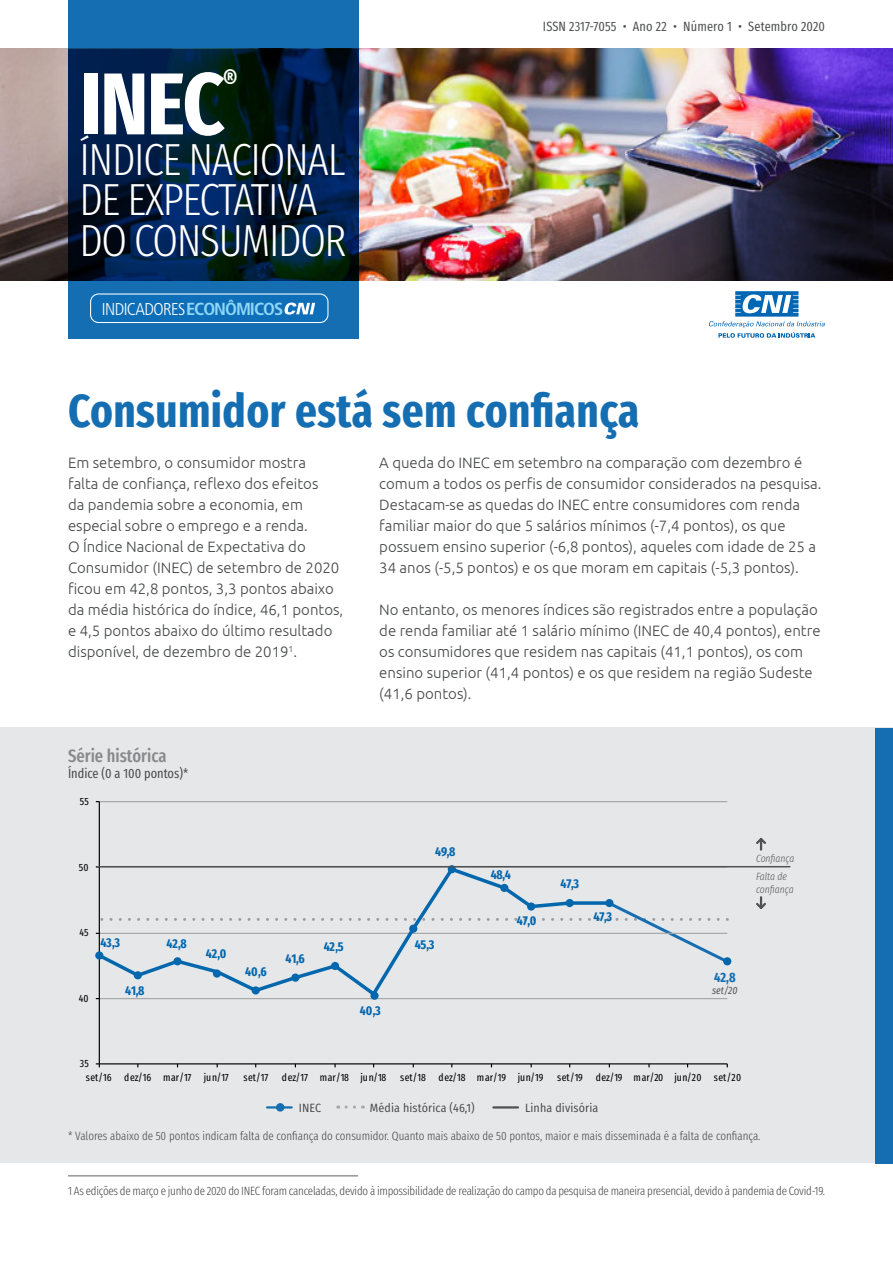
<style>
.page{position:relative;width:893px;height:1263px;background:#fff}
.page>*{position:absolute;margin:0;border:0;box-sizing:border-box;transform-origin:0 0}
.t1{font:700 87.75px "Fira Sans Compressed";color:#fff}
.Titulo_da_capa{font:700 46.5px "Fira Sans Compressed";letter-spacing:.01em;color:#156eb1}
.t2{font:300 45px/40.5px "Fira Sans Compressed";letter-spacing:-.03em;color:#fff}
.t3{font:700 27.6px "Fira Sans Compressed";color:#fff}
.Titulo_do_grafico{font:500 18px "Fira Sans Compressed";color:#87898c}
.t4{font:300 condensed 17.1px "Frutiger LT Pro";letter-spacing:-.035em;color:#fff}
.Texto_corrido{font:300 15px/21px "Ubuntu";color:#454647}
.cabecalho_issn_ano_n{font:13.5px "Fira Sans Compressed";letter-spacing:.01em;color:#4b4c4d}
.Titulo_do_grafico-2{font:13.5px "Fira Sans Compressed";color:#454647}
.t5{font:700 13.5px "Fira Sans Compressed";color:#156eb1}
.t6{font:700 12.75px "Fira Sans Compressed";letter-spacing:-.02em;color:#0367ad}
.t7{font:300 12px "Fira Sans Compressed";letter-spacing:-.02em;color:#454647}
.t8{font:300 12px "Fira Sans Compressed";color:#454647}
.Grafico_legenda{font:12px "Fira Sans Condensed";letter-spacing:.01em;color:#454647}
.t9{font:10.5px "Fira Sans Compressed";letter-spacing:-.005em;color:#000}
.t10{font:italic 300 10.5px "Fira Sans Compressed";color:#57585a}
.t11{font:italic 10.5px "Fira Sans Compressed";color:#57585a}
.s1{font-weight:700;font-size:17.55px;color:#8dd7f7}
</style>
<div class="page">
<svg style="left:709px;top:291px;width:116px;height:47px"></svg>
<div style="left:0;top:727px;width:893px;height:436px;background:#e6e7e9"></div>
<div style="left:876px;top:728px;width:17px;height:436px;background:#156eb1"></div>
<img style="left:0;top:49px;width:893px;height:232px">
<div style="left:68px;top:0;width:290px;height:338px;background:#156eb1"></div>
<svg style="left:68px;top:49px;width:290px;height:232px;background:#001c3a"></svg>
<div style="left:91px;top:294px;width:237px;height:28px;background:#0f6eb8;border-radius:8px"></div>
<div style="left:90px;top:293px;width:238px;height:30px;border:1px solid #fff;border-radius:8px"></div>
<svg style="left:284px;top:303px;width:31px;height:12px"></svg>
<hr style="left:267px;top:1106px;width:25px;height:2px;background:#146eb2">
<svg style="left:346px;top:1105px;width:17px;height:3px"></svg>
<hr style="left:493px;top:1106px;width:25px;height:2px;background:#4f5252">
<svg style="left:613px;top:901px;width:115px;height:63px"></svg>
<hr style="left:99px;top:998px;width:628px;height:1px;background:#a6a6a6">
<hr style="left:99px;top:933px;width:628px;height:1px;background:#a6a6a6">
<hr style="left:99px;top:801px;width:628px;height:1px;background:#a6a6a6">
<hr style="left:99px;top:802px;width:1px;height:262px;background:#000">
<hr style="left:99px;top:1063px;width:628px;height:1px;background:#000">
<svg style="left:96px;top:1063px;width:4px;height:4px"></svg>
<svg style="left:99px;top:865px;width:514px;height:134px"></svg>
<div style="left:95px;top:951px;width:8px;height:8px;background:#0367ad;border-radius:50%"></div>
<div style="left:134px;top:971px;width:8px;height:8px;background:#0367ad;border-radius:50%"></div>
<div style="left:173px;top:957px;width:9px;height:8px;background:#0367ad;border-radius:50%"></div>
<div style="left:213px;top:969px;width:8px;height:9px;background:#0367ad;border-radius:50%"></div>
<div style="left:370px;top:992px;width:9px;height:8px;background:#0367ad;border-radius:50%"></div>
<div style="left:252px;top:986px;width:8px;height:8px;background:#0367ad;border-radius:50%"></div>
<div style="left:291px;top:973px;width:8px;height:9px;background:#0367ad;border-radius:50%"></div>
<div style="left:331px;top:962px;width:8px;height:8px;background:#0367ad;border-radius:50%"></div>
<div style="left:409px;top:924px;width:8px;height:9px;background:#0367ad;border-radius:50%"></div>
<svg style="left:448px;top:865px;width:8px;height:8px"></svg>
<div style="left:500px;top:884px;width:8px;height:8px;background:#0367ad;border-radius:50%"></div>
<div style="left:527px;top:902px;width:8px;height:9px;background:#0367ad;border-radius:50%"></div>
<div style="left:566px;top:899px;width:8px;height:8px;background:#0367ad;border-radius:50%"></div>
<div style="left:605px;top:899px;width:8px;height:8px;background:#0367ad;border-radius:50%"></div>
<div style="left:723px;top:957px;width:8px;height:8px;background:#0367ad;border-radius:50%"></div>
<svg style="left:756px;top:896px;width:10px;height:13px"></svg>
<svg style="left:756px;top:838px;width:10px;height:13px"></svg>
<hr style="left:97px;top:866px;width:693px;height:1px;background:#4f5252">
<hr style="left:68px;top:1175px;width:290px;height:1px;background:#939598">
<div style="left:276px;top:1103px;width:8px;height:8px;background:#156eb1;border-radius:50%"></div>
<p class="t1" style="left:80px;top:31px;width:147px">INEC</p>
<p class="t3" style="left:223px;top:58px;width:16px">®</p>
<p class="t2" style="left:79px;top:139px;width:269px">ÍNDICE NACIONAL<br>DE EXPECTATIVA<br>DO CONSUMIDOR</p>
<p class="t4" style="left:102px;top:299px;width:183px">INDICADORES<span class="s1">ECONÔMICOS</span></p>
<p class="cabecalho_issn_ano_n" style="left:543px;top:16px;width:284px">ISSN 2317-7055 • Ano 22 • Número 1 • Setembro 2020</p>
<p class="Titulo_da_capa" style="left:68px;top:372px;width:573px">Consumidor está sem confiança</p>
<p class="Texto_corrido" style="left:379px;top:452px;width:444px">A queda do INEC em setembro na comparação com dezembro é comum a todos os perfis de consumidor considerados na pesquisa.<br>Destacam-se as quedas do INEC entre consumidores com renda familiar maior do que 5 salários mínimos (-7,4 pontos), os que possuem ensino superior (-6,8 pontos), aqueles com idade de 25 a 34 anos (-5,5 pontos) e os que moram em capitais (-5,3 pontos).</p>
<p class="Texto_corrido" style="left:379px;top:599px;width:443px">No entanto, os menores índices são registrados entre a população de renda familiar até 1 salário mínimo (INEC de 40,4 pontos), entre os consumidores que residem nas capitais (41,1 pontos), os com ensino superior (41,4 pontos) e os que residem na região Sudeste (41,6 pontos).</p>
<p class="Texto_corrido" style="left:68px;top:452px;width:277px">Em setembro, o consumidor mostra<br>falta de confiança, reflexo dos efeitos<br>da pandemia sobre a economia, em especial sobre o emprego e a renda.<br>O Índice Nacional de Expectativa do Consumidor (INEC) de setembro de 2020 ficou em 42,8 pontos, 3,3 pontos abaixo da média histórica do índice, 46,1 pontos, e 4,5 pontos abaixo do último resultado disponível, de dezembro de 2019<sup>1</sup>.</p>
<p class="Titulo_do_grafico" style="left:68px;top:741px;width:100px">Série histórica</p>
<p class="Titulo_do_grafico-2" style="left:68px;top:763px;width:122px">Índice (0 a 100 pontos)*</p>
<p class="t9" style="left:80px;top:793px;width:11px">55</p>
<p class="t9" style="left:79px;top:859px;width:11px">50</p>
<p class="t9" style="left:79px;top:924px;width:11px">45</p>
<p class="t6" style="left:100px;top:932px;width:21px">43,3</p>
<p class="t9" style="left:79px;top:990px;width:11px">40</p>
<p class="t6" style="left:125px;top:980px;width:21px">41,8</p>
<p class="t6" style="left:167px;top:932px;width:22px">42,8</p>
<p class="t6" style="left:206px;top:943px;width:22px">42,0</p>
<p class="t6" style="left:245px;top:961px;width:23px">40,6</p>
<p class="t6" style="left:286px;top:948px;width:21px">41,6</p>
<p class="t6" style="left:324px;top:936px;width:21px">42,5</p>
<p class="t6" style="left:360px;top:999px;width:22px">40,3</p>
<p class="t6" style="left:435px;top:841px;width:22px">49,8</p>
<p class="t6" style="left:415px;top:934px;width:21px">45,3</p>
<p class="t6" style="left:491px;top:864px;width:22px">48,4</p>
<p class="t6" style="left:517px;top:910px;width:21px">47,0</p>
<p class="t6" style="left:561px;top:873px;width:20px">47,3</p>
<p class="t6" style="left:594px;top:906px;width:20px">47,3</p>
<p class="t10" style="left:756px;top:851px;width:40px">Confiança</p>
<p class="t10" style="left:756px;top:869px;width:32px">Falta de</p>
<p class="t10" style="left:756px;top:881px;width:39px">confiança</p>
<p class="t5" style="left:714px;top:966px;width:23px">42,8</p>
<p class="t11" style="left:712px;top:983px;width:27px">set/20</p>
<p class="t9" style="left:80px;top:1056px;width:11px">35</p>
<p class="t9" style="left:86px;top:1070px;width:144px">set/16 dez/16 mar/17 jun/17</p>
<p class="t9" style="left:243px;top:1070px;width:26px">set/17</p>
<p class="t9" style="left:282px;top:1070px;width:106px">dez/17 mar/18 jun/18</p>
<p class="t9" style="left:400px;top:1070px;width:145px">set/18 dez/18 mar/19 jun/19</p>
<p class="t9" style="left:557px;top:1070px;width:185px">set/19 dez/19 mar/20 jun/20 set/20</p>
<p class="Grafico_legenda" style="left:299px;top:1098px;width:24px">INEC</p>
<p class="Grafico_legenda" style="left:370px;top:1098px;width:106px">Média histórica (46,1)</p>
<p class="Grafico_legenda" style="left:525px;top:1098px;width:75px">Linha divisória</p>
<p class="t8" style="left:68px;top:1127px;width:694px">* Valores abaixo de 50 pontos indicam falta de confiança do consumidor. Quanto mais abaixo de 50 pontos, maior e mais disseminada é a falta de confiança.</p>
<p class="t7" style="left:68px;top:1182px;width:758px">1 As edições de março e junho de 2020 do INEC foram canceladas, devido à impossibilidade de realização do campo da pesquisa de maneira presencial, devido à pandemia de Covid-19.</p>
</div>
